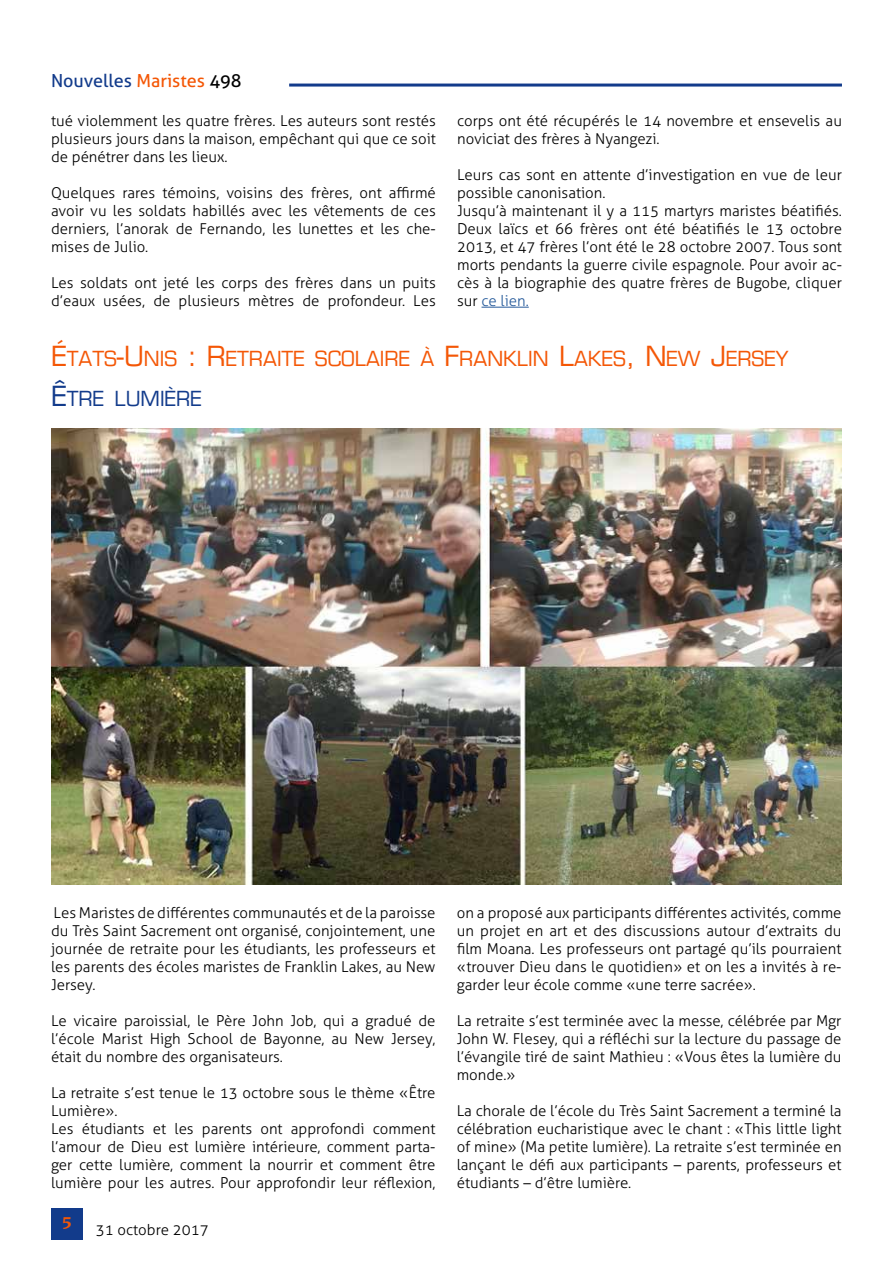
<style>
.page{position:relative;width:893px;height:1263px;background:#fff}
.page>*{position:absolute;margin:0;border:0;box-sizing:border-box;transform-origin:0 0}
.t1{font:20.25px/39.8px "Eurostile";color:#f45706}
.t2{font:18px "Aller";color:#123b8b}
.t3{font:700 18px "Novarese IT Cby BT";color:#f45706}
.t4{font:300 15px/18px "Aller";color:#000;text-align:justify}
.s1{color:#f45706}
.s2{color:#000}
.s3{color:#275b9b}
.s4{font-size:27px}
.s5{font-size:27px;color:#123b8b}
.s6{color:#123b8b}
</style>
<div class="page">
<hr style="left:289px;top:84px;width:553px;height:3px;background:#123b8b">
<div style="left:51px;top:1208px;width:32px;height:31px;background:#123b8b"></div>
<hr style="left:481px;top:307px;width:48px;height:1px;background:#275b9b">
<img style="left:51px;top:429px;width:791px;height:455px">
<p class="t2" style="left:51px;top:69px;width:192px">Nouvelles <span class="s1">Maristes</span> <span class="s2">498</span></p>
<p class="t4" style="left:51px;top:112px;width:386px">tué violemment les quatre frères. Les auteurs sont restés plusieurs jours dans la maison, empêchant qui que ce soit de pénétrer dans les lieux.</p>
<p class="t4" style="left:51px;top:184px;width:386px">Quelques rares témoins, voisins des frères, ont affirmé avoir vu les soldats habillés avec les vêtements de ces derniers, l’anorak de Fernando, les lunettes et les che&shy;mises de Julio.</p>
<p class="t4" style="left:51px;top:274px;width:386px">Les soldats ont jeté les corps des frères dans un puits d’eaux usées, de plusieurs mètres de profondeur. Les</p>
<p class="t4" style="left:457px;top:112px;width:386px">corps ont été récupérés le 14 novembre et ensevelis au noviciat des frères à Nyangezi.</p>
<p class="t4" style="left:457px;top:166px;width:386px;text-align:left">Leurs cas sont en attente d’investigation en vue de leur possible canonisation.<br>Jusqu’à maintenant il y a 115 martyrs maristes béatifiés.<br>Deux laïcs et 66 frères ont été béatifiés le 13 octobre 2013, et 47 frères l’ont été le 28 octobre 2007. Tous sont morts pendants la guerre civile espagnole. Pour avoir ac&shy;cès à la biographie des quatre frères de Bugobe, cliquer sur <span class="s3">ce lien.</span></p>
<h1 class="t1" style="left:52px;top:339px;width:738px"><span class="s4">É</span>TATS<span class="s4">-U</span>NIS <span class="s4">: R</span>ETRAITE SCOLAIRE À <span class="s4">F</span>RANKLIN <span class="s4">L</span>AKES<span class="s4">, N</span>EW <span class="s4">J</span>ERSEY<br><span class="s5">Ê</span><span class="s6">TRE LUMIÈRE</span></h1>
<p class="t4" style="left:51px;top:904px;width:386px">Les Maristes de différentes communautés et de la paroisse du Très Saint Sacrement ont organisé, conjointement, une journée de retraite pour les étudiants, les professeurs et les parents des écoles maristes de Franklin Lakes, au New Jersey.</p>
<p class="t4" style="left:51px;top:1012px;width:386px">Le vicaire paroissial, le Père John Job, qui a gradué de l’école Marist High School de Bayonne, au New Jersey, était du nombre des organisateurs.</p>
<p class="t4" style="left:51px;top:1084px;width:386px;text-align:left">La retraite s’est tenue le 13 octobre sous le thème « Être Lumière ».<br>Les étudiants et les parents ont approfondi comment l’amour de Dieu est lumière intérieure, comment parta&shy;ger cette lumière, comment la nourrir et comment être lumière pour les autres. Pour approfondir leur réflexion,</p>
<p class="t3" style="left:62px;top:1212px;width:12px">5</p>
<p class="t4" style="left:96px;top:1220px;width:115px">31 octobre 2017</p>
<p class="t4" style="left:457px;top:904px;width:386px">on a proposé aux participants différentes activités, comme un projet en art et des discussions autour d’extraits du film Moana. Les professeurs ont partagé qu’ils pourraient « trouver Dieu dans le quotidien » et on les a invités à re&shy;garder leur école comme « une terre sacrée ».</p>
<p class="t4" style="left:457px;top:1012px;width:386px">La retraite s’est terminée avec la messe, célébrée par Mgr John W. Flesey, qui a réfléchi sur la lecture du passage de l’évangile tiré de saint Mathieu : « Vous êtes la lumière du monde. »</p>
<p class="t4" style="left:457px;top:1102px;width:386px">La chorale de l’école du Très Saint Sacrement a terminé la célébration eucharistique avec le chant : « This little light of mine » (Ma petite lumière). La retraite s’est terminée en lançant le défi aux participants – parents, professeurs et étudiants – d’être lumière.</p>
</div>
